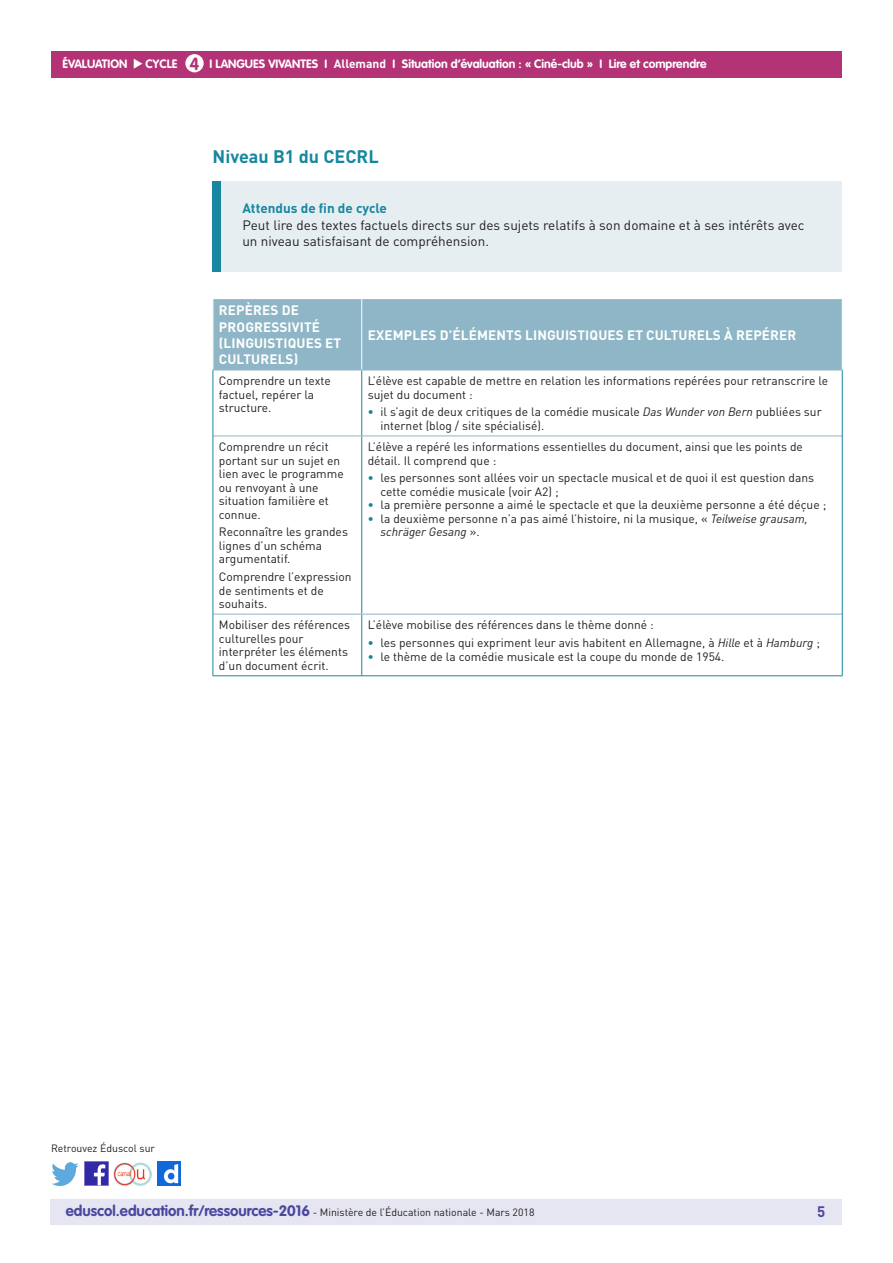
<style>
.page{position:relative;width:893px;height:1263px;background:#fff}
.page>*{position:absolute;margin:0;border:0;box-sizing:border-box;transform-origin:0 0}
._04_Titre_de_niveau{font:700 18px "DIN Pro";color:#16879f}
.t1{font:700 17.25px "VAG Rounded Std";color:#b43376}
.t2{font:700 15px "DIN Pro";color:#4a489e}
._15_texte_encadré{font:13.5px/16.5px "DIN Pro";color:#231f20}
.Titre_têtière_tablea{font:700 13.5px/16.2px "DIN Pro";letter-spacing:.01em;color:#fff}
._15_Titre_encadré{font:700 13.5px "DIN Pro";color:#16879f}
.Texte_courant_tablea{font:12px/13.5px "DIN Pro";color:#231f20}
.t3{font:700 12px "VAG Rounded Std";color:#fff}
.t4{font:10.5px "DIN Pro";color:#231f20}
.s1{font-family:"DIN Pro"}
.s2{font-weight:700;color:#16879f}
.s3{font-style:italic}
.s4{font-family:"VAG Rounded Std";font-weight:700;font-size:15px;color:#4a489e}
</style>
<div class="page">
<div style="left:50px;top:1199px;width:791px;height:26px;background:#e6e5f2"></div>
<div style="left:51px;top:51px;width:791px;height:27px;background:#b43376"></div>
<svg style="left:134px;top:59px;width:8px;height:10px"></svg>
<div style="left:185px;top:54px;width:19px;height:18px;background:#fff;border-radius:50%"></div>
<img style="left:85px;top:1162px;width:23px;height:23px">
<img style="left:51px;top:1163px;width:28px;height:22px">
<img style="left:158px;top:1162px;width:22px;height:23px">
<img style="left:114px;top:1163px;width:38px;height:22px">
<div style="left:214px;top:299px;width:628px;height:71px;background:#8fb6c6"></div>
<hr style="left:361px;top:299px;width:1px;height:71px;background:#fff">
<hr style="left:361px;top:370px;width:1px;height:66px;background:#16879f">
<hr style="left:361px;top:436px;width:1px;height:178px;background:#16879f">
<hr style="left:361px;top:614px;width:1px;height:61px;background:#16879f">
<hr style="left:213px;top:436px;width:149px;height:1px;background:#8fb6c6">
<hr style="left:362px;top:436px;width:480px;height:1px;background:#8fb6c6">
<hr style="left:213px;top:614px;width:149px;height:1px;background:#8fb6c6">
<hr style="left:362px;top:614px;width:480px;height:1px;background:#8fb6c6">
<hr style="left:213px;top:370px;width:149px;height:1px;background:#8fb6c6">
<hr style="left:362px;top:370px;width:480px;height:1px;background:#8fb6c6">
<hr style="left:213px;top:370px;width:1px;height:66px;background:#16879f">
<hr style="left:842px;top:370px;width:1px;height:66px;background:#16879f">
<hr style="left:213px;top:436px;width:1px;height:178px;background:#16879f">
<hr style="left:842px;top:436px;width:1px;height:178px;background:#16879f">
<hr style="left:213px;top:614px;width:1px;height:61px;background:#16879f">
<hr style="left:842px;top:614px;width:1px;height:61px;background:#16879f">
<hr style="left:213px;top:675px;width:149px;height:1px;background:#16879f">
<hr style="left:362px;top:675px;width:480px;height:1px;background:#16879f">
<div style="left:213px;top:182px;width:629px;height:90px;background:#e6eef2"></div>
<div style="left:213px;top:182px;width:8px;height:90px;background:#16879f"></div>
<p class="t3" style="left:63px;top:57px;width:66px">ÉVALUATION</p>
<p class="t3" style="left:146px;top:57px;width:33px">CYCLE</p>
<p class="t3" style="left:210px;top:57px;width:119px">I LANGUES VIVANTES I</p>
<h2 class="t1" style="left:190px;top:53px;width:11px">4</h2>
<p class="t3" style="left:334px;top:57px;width:374px"><span class="s1">Allemand</span> I Situation d’évaluation : « Ciné-club » I Lire et comprendre</p>
<p class="_04_Titre_de_niveau" style="left:213px;top:144px;width:168px">Niveau B1 du CECRL</p>
<p class="_15_Titre_encadré" style="left:242px;top:200px;width:146px">Attendus de fin de cycle</p>
<p class="_15_texte_encadré" style="left:242px;top:216px;width:564px">Peut lire des textes factuels directs sur des sujets relatifs à son domaine et à ses intérêts avec un niveau satisfaisant de compréhension.</p>
<p class="Titre_têtière_tablea" style="left:219px;top:302px;width:124px">REPÈRES DE<br>PROGRESSIVITÉ (LINGUISTIQUES ET<br>CULTURELS)</p>
<p class="Titre_têtière_tablea" style="left:368px;top:326px;width:430px">EXEMPLES D’ÉLÉMENTS LINGUISTIQUES ET CULTURELS À REPÉRER</p>
<p class="Texte_courant_tablea" style="left:219px;top:374px;width:113px">Comprendre un texte factuel, repérer la structure.</p>
<p class="Texte_courant_tablea" style="left:368px;top:374px;width:462px">L’élève est capable de mettre en relation les informations repérées pour retranscrire le sujet du document :</p>
<p class="Texte_courant_tablea" style="left:380px;top:405px;width:443px;text-indent:-13px"><span class="s2">•</span> il s’agit de deux critiques de la comédie musicale <span class="s3">Das Wunder von Bern</span> publiées sur internet (blog / site spécialisé).</p>
<p class="Texte_courant_tablea" style="left:219px;top:440px;width:126px">Comprendre un récit portant sur un sujet en lien avec le programme ou renvoyant à une situation familière et connue.</p>
<p class="Texte_courant_tablea" style="left:219px;top:525px;width:131px">Reconnaître les grandes lignes d’un schéma argumentatif.</p>
<p class="Texte_courant_tablea" style="left:219px;top:570px;width:134px">Comprendre l’expression de sentiments et de souhaits.</p>
<p class="Texte_courant_tablea" style="left:368px;top:440px;width:437px">L’élève a repéré les informations essentielles du document, ainsi que les points de détail. Il comprend que :</p>
<p class="Texte_courant_tablea" style="left:380px;top:471px;width:435px;text-indent:-13px"><span class="s2">•</span> les personnes sont allées voir un spectacle musical et de quoi il est question dans cette comédie musicale (voir A2) ;</p>
<p class="Texte_courant_tablea" style="left:368px;top:498px;width:460px"><span class="s2">•</span> la première personne a aimé le spectacle et que la deuxième personne a été déçue ;</p>
<p class="Texte_courant_tablea" style="left:380px;top:511px;width:429px;text-indent:-13px"><span class="s2">•</span> la deuxième personne n’a pas aimé l’histoire, ni la musique, « <span class="s3">Teilweise grausam, schräger Gesang</span> ».</p>
<p class="Texte_courant_tablea" style="left:219px;top:618px;width:133px">Mobiliser des références culturelles pour interpréter les éléments d’un document écrit.</p>
<p class="Texte_courant_tablea" style="left:368px;top:618px;width:287px">L’élève mobilise des références dans le thème donné :</p>
<p class="Texte_courant_tablea" style="left:368px;top:636px;width:454px"><span class="s2">•</span> les personnes qui expriment leur avis habitent en Allemagne, à <span class="s3">Hille</span> et à <span class="s3">Hamburg</span> ;</p>
<p class="Texte_courant_tablea" style="left:368px;top:649px;width:358px"><span class="s2">•</span> le thème de la comédie musicale est la coupe du monde de 1954.</p>
<p class="t4" style="left:51px;top:1141px;width:106px">Retrouvez Éduscol sur</p>
<p class="t4" style="left:66px;top:1205px;width:470px"><span class="s4">eduscol.education.fr/ressources-2016</span> - Ministère de l’Éducation nationale - Mars 2018</p>
<p class="t2" style="left:817px;top:1201px;width:10px">5</p>
</div>
